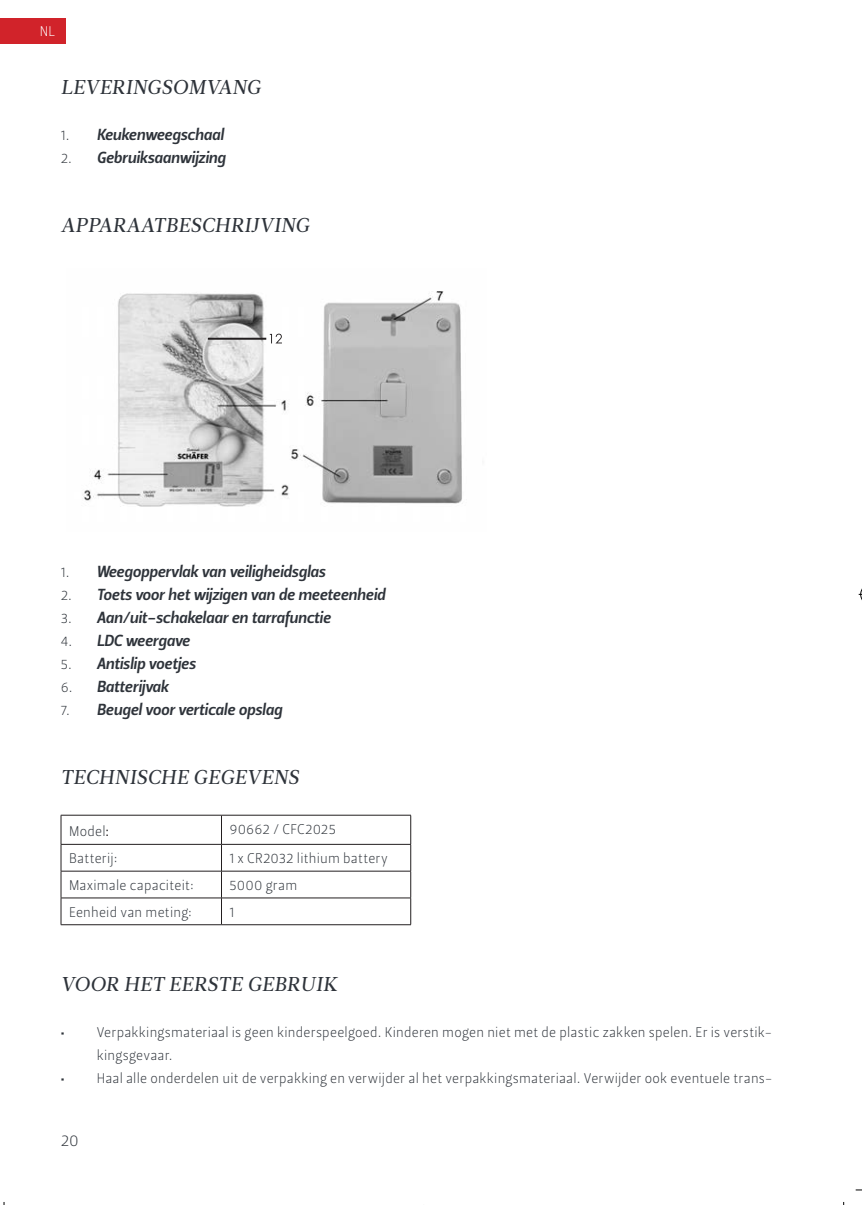
<style>
.page{position:relative;width:862px;height:1205px;background:#fff}
.page>*{position:absolute;margin:0;border:0;box-sizing:border-box;transform-origin:0 0}
.t1{font:20px "Leitura News Italic 2";letter-spacing:.015em;color:#2e333a}
.t2{font:16px "Leitura Sans Italic 3";letter-spacing:-.01em;color:#2e333a}
.t3{font:16px "Leitura Sans Grot 1";color:#2e333a}
.t4{font:14px/23px "Leitura Sans Grot 1";letter-spacing:.015em;color:#2e333a}
.t5{font:14px "Leitura Sans Grot 1";color:#fff}
.s1{font-family:"Leitura Sans Grot 1";font-size:14px}
.s2{font-family:"Nunito Sans";font-size:13px;color:#231f20}
</style>
<div class="page">
<div style="left:0;top:18px;width:66px;height:25px;background:#d1232a"></div>
<img style="left:83px;top:291px;width:379px;height:216px">
<hr style="left:208px;top:338px;width:58px;height:2px;background:#231f20">
<svg style="left:269px;top:333px;width:13px;height:10px"></svg>
<hr style="left:61px;top:814px;width:160px;height:1px;background:#231f20">
<hr style="left:221px;top:814px;width:190px;height:1px;background:#231f20">
<hr style="left:61px;top:844px;width:160px;height:1px;background:#231f20">
<hr style="left:221px;top:844px;width:190px;height:1px;background:#231f20">
<hr style="left:61px;top:870px;width:160px;height:1px;background:#231f20">
<hr style="left:221px;top:870px;width:190px;height:1px;background:#231f20">
<hr style="left:61px;top:897px;width:160px;height:1px;background:#231f20">
<svg style="left:61px;top:815px;width:1px;height:109px"></svg>
<hr style="left:221px;top:897px;width:190px;height:1px;background:#231f20">
<svg style="left:221px;top:815px;width:1px;height:109px"></svg>
<svg style="left:410px;top:815px;width:1px;height:109px"></svg>
<hr style="left:61px;top:924px;width:160px;height:1px;background:#231f20">
<hr style="left:221px;top:924px;width:190px;height:1px;background:#231f20">
<svg style="left:855px;top:1189px;width:6px;height:2px"></svg>
<p class="t5" style="left:40px;top:23px;width:17px">NL</p>
<h1 class="t1" style="left:61px;top:75px;width:201px">LEVERINGSOMVANG</h1>
<p class="t2" style="left:61px;top:125px;width:164px"><span class="s1">1.</span> Keukenweegschaal</p>
<p class="t2" style="left:61px;top:148px;width:166px"><span class="s1">2.</span> Gebruiksaanwijzing</p>
<h1 class="t1" style="left:61px;top:213px;width:250px">APPARAATBESCHRIJVING</h1>
<p class="t2" style="left:61px;top:562px;width:266px"><span class="s1">1.</span> Weegoppervlak van veiligheidsglas</p>
<p class="t2" style="left:61px;top:585px;width:326px"><span class="s1">2.</span> Toets voor het wijzigen van de meeteenheid</p>
<p class="t2" style="left:61px;top:608px;width:271px"><span class="s1">3.</span> Aan/uit-schakelaar en tarrafunctie</p>
<p class="t2" style="left:61px;top:631px;width:131px"><span class="s1">4.</span> LDC weergave</p>
<p class="t2" style="left:61px;top:654px;width:136px"><span class="s1">5.</span> Antislip voetjes</p>
<p class="t2" style="left:61px;top:677px;width:109px"><span class="s1">6.</span> Batterijvak</p>
<p class="t2" style="left:61px;top:700px;width:223px"><span class="s1">7.</span> Beugel voor verticale opslag</p>
<h1 class="t1" style="left:61px;top:765px;width:239px">TECHNISCHE GEGEVENS</h1>
<p class="t4" style="left:69px;top:820px;width:41px">Model<span class="s2">:</span></p>
<p class="t4" style="left:229px;top:817px;width:108px">90662 / CFC2025</p>
<p class="t4" style="left:69px;top:847px;width:50px">Batterij:</p>
<p class="t4" style="left:229px;top:847px;width:160px">1 x CR2032 lithium battery</p>
<p class="t4" style="left:69px;top:873px;width:126px">Maximale capaciteit:</p>
<p class="t4" style="left:229px;top:873px;width:69px">5000 gram</p>
<p class="t4" style="left:69px;top:900px;width:124px">Eenheid van meting:</p>
<p class="t4" style="left:229px;top:900px;width:6px">1</p>
<h1 class="t1" style="left:61px;top:972px;width:278px">VOOR HET EERSTE GEBRUIK</h1>
<p class="t4" style="left:97px;top:1021px;width:677px;text-indent:-36px">• Verpakkingsmateriaal is geen kinderspeelgoed. Kinderen mogen niet met de plastic zakken spelen. Er is verstik&shy;kingsgevaar.</p>
<p class="t4" style="left:61px;top:1067px;width:713px">• Haal alle onderdelen uit de verpakking en verwijder al het verpakkingsmateriaal. Verwijder ook eventuele trans-</p>
<p class="t3" style="left:61px;top:1130px;width:20px">20</p>
</div>
